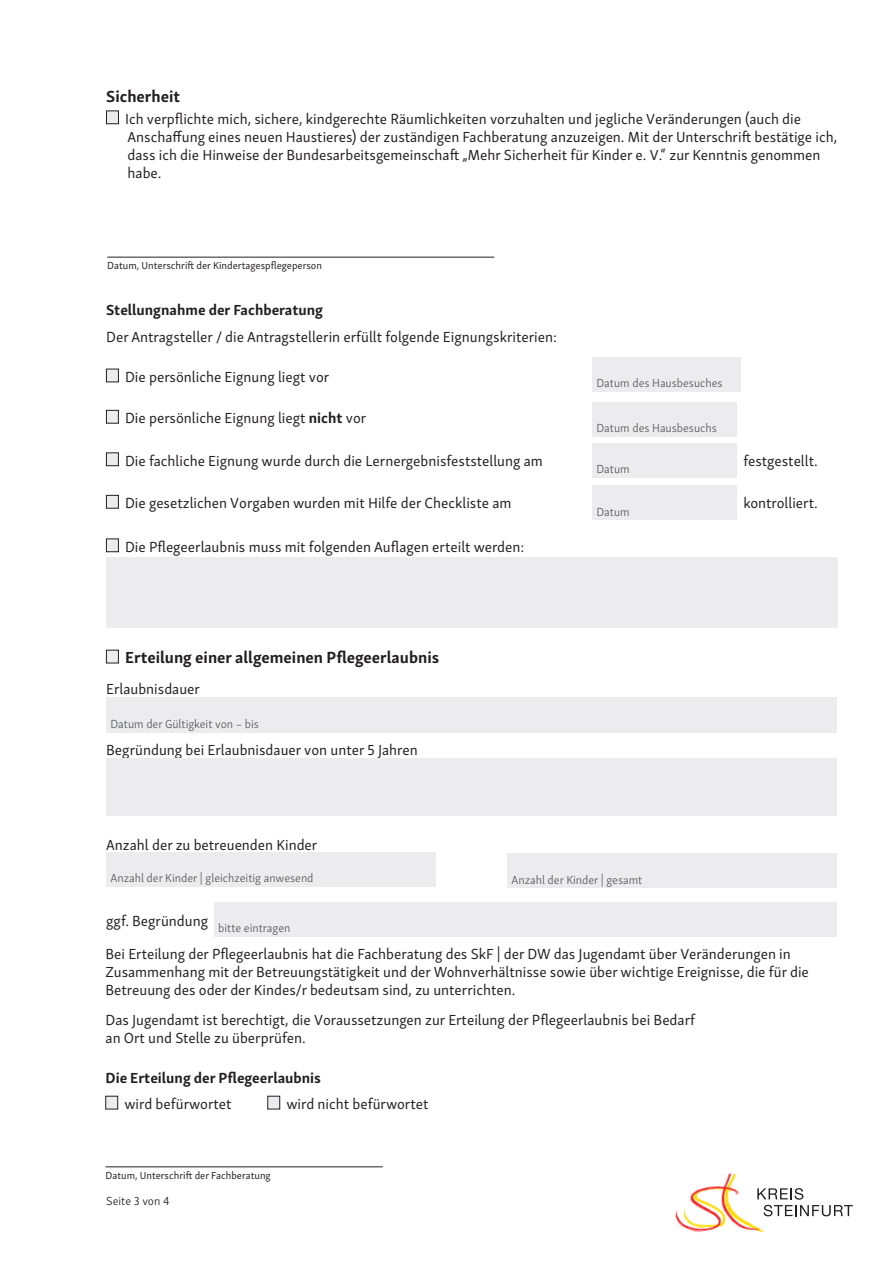
<style>
.page{position:relative;width:893px;height:1263px;background:#fff}
.page>*{position:absolute;margin:0;border:0;box-sizing:border-box;transform-origin:0 0}
.t1{font:700 16.5px "Skolar Sans Latn";color:#231f20}
.t2{font:15px/18px "Skolar Sans Latn";color:#231f20}
.t3{font:700 15px "Skolar Sans Latn";color:#231f20}
.t4{font:300 12px "Skolar Sans Latn";color:#57585a}
.t5{font:300 12px "Skolar Sans Latn";color:#231f20}
.t6{font:10.5px "Skolar Sans Latn";color:#231f20}
.s1{font-weight:700}
</style>
<div class="page">
<svg style="left:773px;top:1188px;width:80px;height:28px"></svg>
<img style="left:675px;top:1173px;width:98px;height:60px">
<div style="left:106px;top:369px;width:12px;height:13px;background:#ececee"></div>
<div style="left:106px;top:369px;width:13px;height:13px;border:1px solid #231f20"></div>
<div style="left:592px;top:358px;width:149px;height:34px;background:#ececee"></div>
<div style="left:106px;top:410px;width:12px;height:13px;background:#ececee"></div>
<div style="left:106px;top:410px;width:13px;height:13px;border:1px solid #231f20"></div>
<div style="left:592px;top:402px;width:145px;height:34px;background:#ececee"></div>
<div style="left:106px;top:453px;width:12px;height:13px;background:#ececee"></div>
<div style="left:106px;top:453px;width:13px;height:13px;border:1px solid #231f20"></div>
<div style="left:592px;top:443px;width:145px;height:34px;background:#ececee"></div>
<div style="left:106px;top:495px;width:12px;height:13px;background:#ececee"></div>
<div style="left:106px;top:495px;width:13px;height:13px;border:1px solid #231f20"></div>
<div style="left:592px;top:486px;width:145px;height:34px;background:#ececee"></div>
<div style="left:106px;top:539px;width:12px;height:13px;background:#ececee"></div>
<div style="left:106px;top:539px;width:13px;height:13px;border:1px solid #231f20"></div>
<div style="left:106px;top:557px;width:732px;height:71px;background:#ececee"></div>
<div style="left:106px;top:650px;width:12px;height:13px;background:#ececee"></div>
<div style="left:106px;top:650px;width:13px;height:13px;border:1px solid #231f20"></div>
<div style="left:106px;top:697px;width:731px;height:35px;background:#ececee"></div>
<div style="left:106px;top:758px;width:731px;height:58px;background:#ececee"></div>
<div style="left:106px;top:852px;width:330px;height:34px;background:#ececee"></div>
<div style="left:507px;top:854px;width:330px;height:34px;background:#ececee"></div>
<div style="left:214px;top:902px;width:623px;height:34px;background:#ececee"></div>
<div style="left:106px;top:111px;width:12px;height:13px;background:#ececee"></div>
<div style="left:106px;top:111px;width:13px;height:13px;border:1px solid #231f20"></div>
<hr style="left:107px;top:257px;width:387px;height:1px;background:#231f20">
<hr style="left:106px;top:1166px;width:277px;height:1px;background:#231f20">
<div style="left:106px;top:1096px;width:12px;height:13px;background:#ececee"></div>
<div style="left:106px;top:1096px;width:12px;height:13px;border:1px solid #231f20"></div>
<div style="left:268px;top:1096px;width:12px;height:13px;background:#ececee"></div>
<div style="left:268px;top:1096px;width:12px;height:13px;border:1px solid #231f20"></div>
<p class="t1" style="left:106px;top:83px;width:75px">Sicherheit</p>
<p class="t2" style="left:125px;top:109px;width:714px">Ich verpflichte mich, sichere, kindgerechte Räumlichkeiten vorzuhalten und jegliche Veränderungen (auch die Anschaffung eines neuen Haustieres) der zuständigen Fachberatung anzuzeigen. Mit der Unterschrift bestätige ich, dass ich die Hinweise der Bundesarbeitsgemeinschaft „Mehr Sicherheit für Kinder e. V.“ zur Kenntnis genommen habe.</p>
<p class="t6" style="left:107px;top:258px;width:216px">Datum, Unterschrift der Kindertagespflegeperson</p>
<p class="t3" style="left:106px;top:298px;width:218px">Stellungnahme der Fachberatung</p>
<p class="t2" style="left:106px;top:326px;width:452px">Der Antragsteller / die Antragstellerin erfüllt folgende Eignungskriterien:</p>
<p class="t2" style="left:125px;top:367px;width:206px">Die persönliche Eignung liegt vor</p>
<p class="t4" style="left:596px;top:374px;width:128px">Datum des Hausbesuches</p>
<p class="t2" style="left:125px;top:408px;width:243px">Die persönliche Eignung liegt <span class="s1">nicht</span> vor</p>
<p class="t4" style="left:596px;top:419px;width:122px">Datum des Hausbesuchs</p>
<p class="t2" style="left:125px;top:451px;width:419px">Die fachliche Eignung wurde durch die Lernergebnisfeststellung am</p>
<p class="t4" style="left:596px;top:460px;width:35px">Datum</p>
<p class="t2" style="left:743px;top:451px;width:76px">festgestellt.</p>
<p class="t2" style="left:125px;top:493px;width:388px">Die gesetzlichen Vorgaben wurden mit Hilfe der Checkliste am</p>
<p class="t4" style="left:596px;top:503px;width:35px">Datum</p>
<p class="t2" style="left:743px;top:493px;width:76px">kontrolliert.</p>
<p class="t2" style="left:125px;top:537px;width:401px">Die Pflegeerlaubnis muss mit folgenden Auflagen erteilt werden:</p>
<p class="t1" style="left:125px;top:644px;width:315px">Erteilung einer allgemeinen Pflegeerlaubnis</p>
<p class="t2" style="left:106px;top:679px;width:95px">Erlaubnisdauer</p>
<p class="t4" style="left:110px;top:715px;width:150px">Datum der Gültigkeit von – bis</p>
<p class="t2" style="left:106px;top:739px;width:313px">Begründung bei Erlaubnisdauer von unter 5 Jahren</p>
<p class="t2" style="left:106px;top:834px;width:213px">Anzahl der zu betreuenden Kinder</p>
<p class="t4" style="left:110px;top:869px;width:205px">Anzahl der Kinder | gleichzeitig anwesend</p>
<p class="t4" style="left:511px;top:870px;width:132px">Anzahl der Kinder | gesamt</p>
<p class="t2" style="left:106px;top:910px;width:186px">ggf. Begründung <sub>bitte</sub> <sub>eintragen</sub></p>
<p class="t2" style="left:106px;top:943px;width:705px">Bei Erteilung der Pflegeerlaubnis hat die Fachberatung des SkF | der DW das Jugendamt über Veränderungen in<br>Zusammenhang mit der Betreuungstätigkeit und der Wohnverhältnisse sowie über wichtige Ereignisse, die für die<br>Betreuung des oder der Kindes/r bedeutsam sind, zu unterrichten.</p>
<p class="t2" style="left:106px;top:1010px;width:591px">Das Jugendamt ist berechtigt, die Voraussetzungen zur Erteilung der Pflegeerlaubnis bei Bedarf an Ort und Stelle zu überprüfen.</p>
<p class="t3" style="left:106px;top:1065px;width:217px">Die Erteilung der Pflegeerlaubnis</p>
<p class="t2" style="left:124px;top:1094px;width:109px">wird befürwortet</p>
<p class="t2" style="left:286px;top:1094px;width:144px">wird nicht befürwortet</p>
<p class="t6" style="left:106px;top:1167px;width:167px">Datum, Unterschrift der Fachberatung</p>
<p class="t5" style="left:106px;top:1192px;width:65px">Seite 3 von 4</p>
</div>
